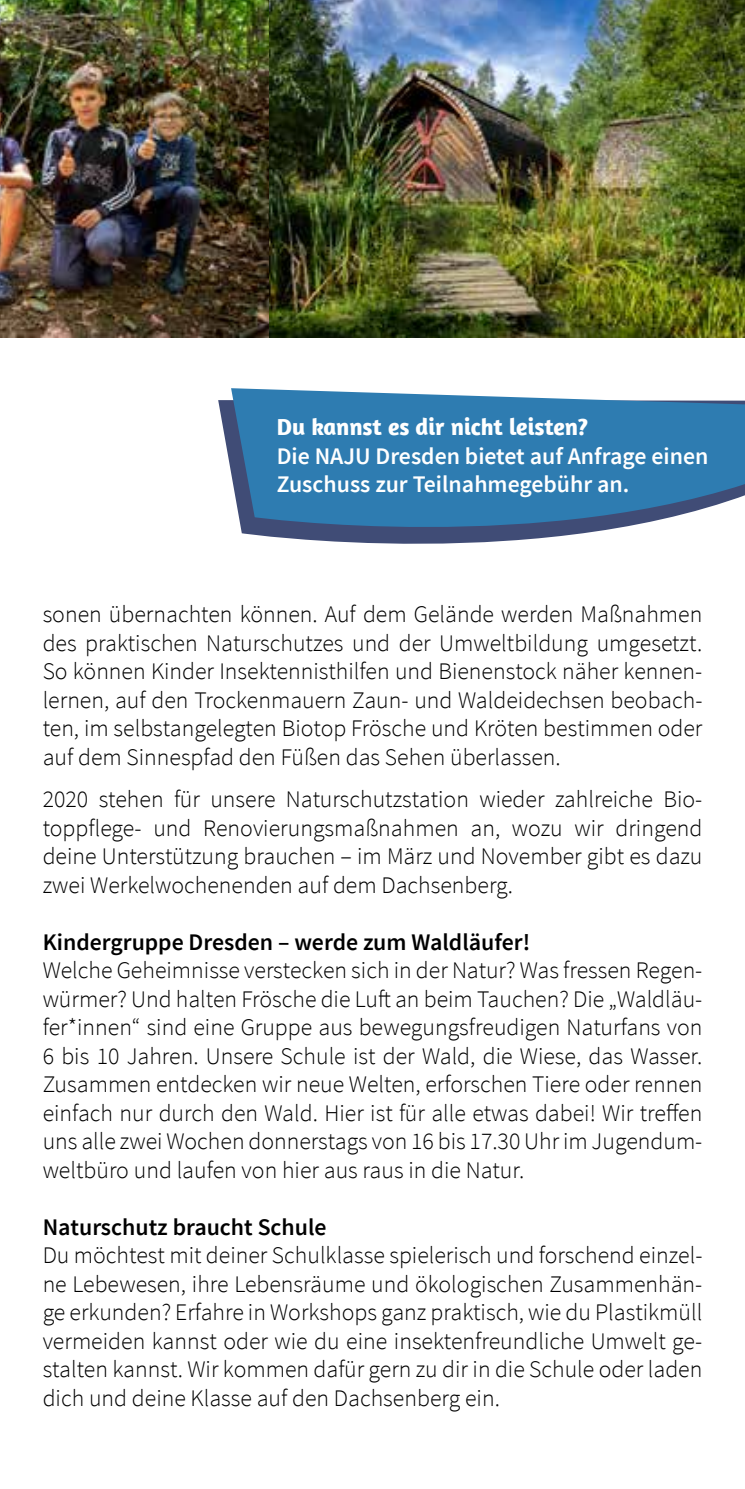
<style>
.page{position:relative;width:745px;height:1489px;background:#fff}
.page>*{position:absolute;margin:0;border:0;box-sizing:border-box;transform-origin:0 0}
.t1{font:300 23.75px/28.5px "Source Sans Pro";color:#000;text-align:justify}
.t2{font:600 23.75px/28.5px "Source Sans Pro";color:#fff}
.t3{font:600 23.75px "Source Sans Pro";color:#000}
.t4{font:700 23.75px "Amaranth";color:#fff}
</style>
<div class="page">
<img style="left:0;top:0;width:744px;height:337px">
<svg style="left:218px;top:400px;width:13px;height:72px"></svg>
<svg style="left:231px;top:388px;width:513px;height:156px;background:#4a86b3"></svg>
<p class="t4" style="left:276px;top:412px;width:313px">Du kannst es dir nicht leisten?</p>
<p class="t2" style="left:276px;top:442px;width:433px">Die NAJU Dresden bietet auf Anfrage einen<br>Zuschuss zur Teilnahmegebühr an.</p>
<p class="t1" style="left:43px;top:600px;width:661px">sonen übernachten können. Auf dem Gelände werden Maßnahmen des praktischen Naturschutzes und der Umweltbildung umgesetzt.<br>So können Kinder Insektennisthilfen und Bienenstock näher kennen&shy;lernen, auf den Trockenmauern Zaun- und Waldeidechsen beobach&shy;ten, im selbstangelegten Biotop Frösche und Kröten bestimmen oder auf dem Sinnespfad den Fü ßen das Sehen ü berlassen.</p>
<p class="t1" style="left:43px;top:785px;width:661px">2020 stehen für unsere Naturschutzstation wieder zahlreiche Bio&shy;toppflege- und Renovierungsmaßnahmen an, wozu wir dringend deine Unterstützung brauchen – im März und November gibt es dazu zwei Werkelwochenenden auf dem Dachsenberg.</p>
<p class="t3" style="left:43px;top:926px;width:488px">Kindergruppe Dresden – werde zum Waldläufer!</p>
<p class="t1" style="left:43px;top:956px;width:660px">Welche Geheimnisse verstecken sich in der Natur? Was fressen Regen&shy;würmer? Und halten Frösche die Luft an beim Tauchen? Die „Waldläu&shy;fer*innen“ sind eine Gruppe aus bewegungsfreudigen Naturfans von 6 bis 10 Jahren. Unsere Schule ist der Wald, die Wiese, das Wasser.<br>Zusammen entdecken wir neue Welten, erforschen Tiere oder rennen einfach nur durch den Wald. Hier ist für alle etwas dabei! Wir treffen uns alle zwei Wochen donnerstags von 16 bis 17.30 Uhr im Jugendum&shy;weltbüro und laufen von hier aus raus in die Natur.</p>
<p class="t3" style="left:43px;top:1211px;width:285px">Naturschutz braucht Schule</p>
<p class="t1" style="left:43px;top:1241px;width:661px">Du möchtest mit deiner Schulklasse spielerisch und forschend einzel&shy;ne Lebewesen, ihre Lebensräume und ökologischen Zusammenhän&shy;ge erkunden? Erfahre in Workshops ganz praktisch, wie du Plastikmü ll vermeiden kannst oder wie du eine insektenfreundliche Umwelt ge&shy;stalten kannst. Wir kommen dafü r gern zu dir in die Schule oder laden dich und deine Klasse auf den Dachsenberg ein.</p>
</div>
